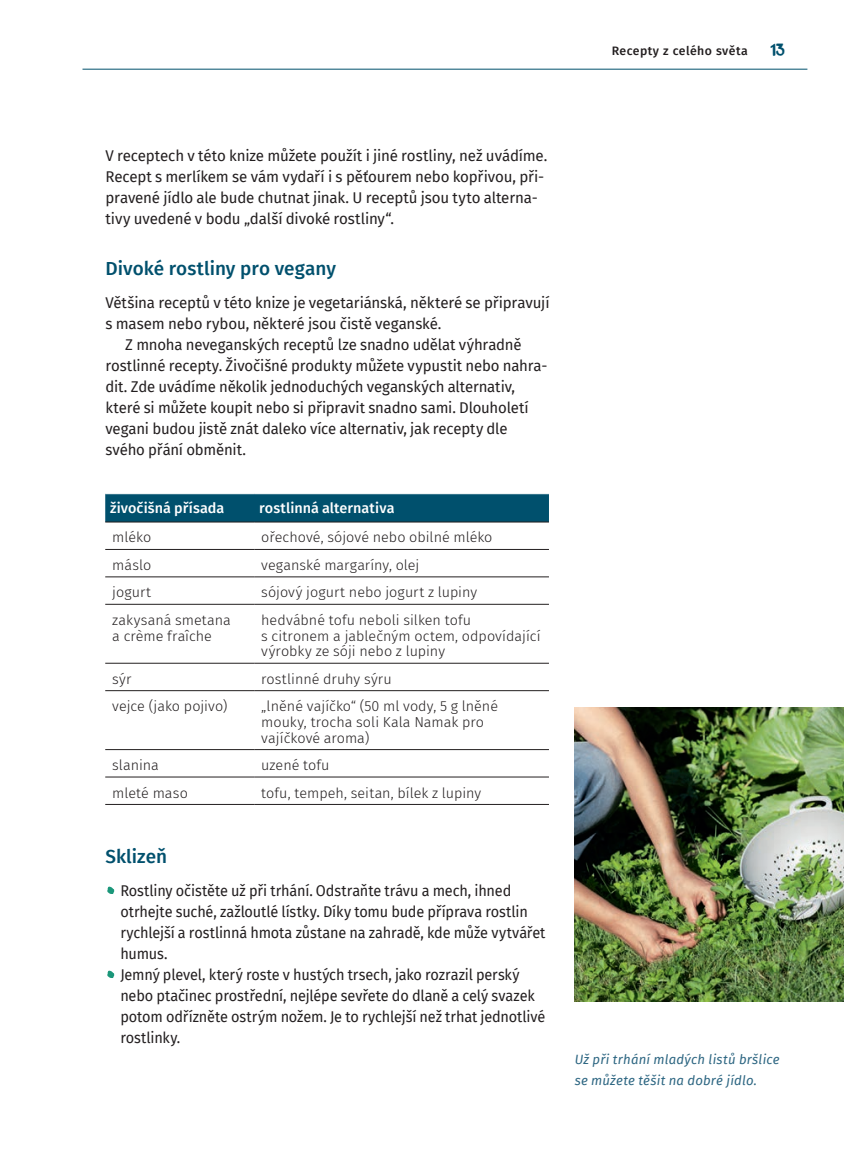
<style>
.page{position:relative;width:844px;height:1166px;background:#fff}
.page>*{position:absolute;margin:0;border:0;box-sizing:border-box;transform-origin:0 0}
.t1{font:61.25px "Bocadillo";color:#1b977a;scale:.95 1}
.t2{font:500 18.9px "Fira Sans";color:#00506d}
.t3{font:15.75px "Bocadillo";color:#00506d}
.t4{font:15.22px/21px "Fira Sans";letter-spacing:-.01em;color:#231f20}
.t5{font:15.22px/21px "Fira Sans";letter-spacing:-.01em;color:#231f20;scale:.95 1}
.t6{font:300 14.35px/15.8px "Fira Sans";color:#231f20}
.t7{font:500 14.35px "Fira Sans";letter-spacing:.005em;color:#fff}
.t8{font:italic 13.12px/21px "Fira Sans";letter-spacing:.015em;color:#2d6682}
.t9{font:500 12.25px "Fira Sans";letter-spacing:.035em;color:#231f20}
</style>
<div class="page">
<hr style="left:82px;top:69px;width:725px;height:1px;background:#00506d">
<div style="left:105px;top:494px;width:443px;height:27px;background:#00506d"></div>
<hr style="left:105px;top:521px;width:149px;height:1px;background:#231f20">
<hr style="left:254px;top:521px;width:294px;height:1px;background:#231f20">
<hr style="left:105px;top:549px;width:149px;height:1px;background:#231f20">
<hr style="left:105px;top:576px;width:149px;height:1px;background:#231f20">
<hr style="left:105px;top:604px;width:149px;height:1px;background:#231f20">
<hr style="left:105px;top:663px;width:149px;height:1px;background:#231f20">
<hr style="left:105px;top:690px;width:149px;height:1px;background:#231f20">
<hr style="left:105px;top:749px;width:149px;height:1px;background:#231f20">
<hr style="left:254px;top:549px;width:294px;height:1px;background:#231f20">
<hr style="left:254px;top:576px;width:294px;height:1px;background:#231f20">
<hr style="left:254px;top:604px;width:294px;height:1px;background:#231f20">
<hr style="left:254px;top:663px;width:294px;height:1px;background:#231f20">
<hr style="left:254px;top:690px;width:294px;height:1px;background:#231f20">
<hr style="left:254px;top:749px;width:294px;height:1px;background:#231f20">
<hr style="left:105px;top:776px;width:149px;height:1px;background:#231f20">
<hr style="left:105px;top:804px;width:149px;height:1px;background:#231f20">
<hr style="left:254px;top:776px;width:294px;height:1px;background:#231f20">
<hr style="left:254px;top:804px;width:294px;height:1px;background:#231f20">
<img style="left:574px;top:707px;width:269px;height:294px">
<p class="t9" style="left:611px;top:41px;width:137px">Recepty z celého světa</p>
<p class="t3" style="left:769px;top:39px;width:17px">13</p>
<p class="t4" style="left:105px;top:145px;width:443px">V receptech v této knize můžete použít i jiné rostliny, než uvádíme.<br>Recept s merlíkem se vám vydaří i s pěťourem nebo kopřivou, při&shy;pravené jídlo ale bude chutnat jinak. U receptů jsou tyto alterna&shy;tivy uvedené v bodu „další divoké rostliny“.</p>
<p class="t2" style="left:105px;top:253px;width:232px">Divoké rostliny pro vegany</p>
<p class="t4" style="left:105px;top:292px;width:445px">Většina receptů v této knize je vegetariánská, některé se připravují</p>
<p class="t4" style="left:105px;top:313px;width:337px">s masem nebo rybou, některé jsou čistě veganské.</p>
<p class="t4" style="left:125px;top:334px;width:397px">Z mnoha neveganských receptů lze snadno udělat výhradně</p>
<p class="t4" style="left:105px;top:355px;width:443px">rostlinné recepty. Živočišné produkty můžete vypustit nebo nahra-</p>
<p class="t4" style="left:105px;top:376px;width:411px">dit. Zde uvádíme několik jednoduchých veganských alternativ,</p>
<p class="t4" style="left:105px;top:397px;width:424px">které si můžete koupit nebo si připravit snadno sami. Dlouholetí</p>
<p class="t4" style="left:105px;top:418px;width:403px">vegani budou jistě znát daleko více alternativ, jak recepty dle</p>
<p class="t4" style="left:105px;top:439px;width:142px">svého přání obměnit.</p>
<p class="t7" style="left:110px;top:496px;width:116px">živočišná přísada</p>
<p class="t7" style="left:259px;top:496px;width:137px">rostlinná alternativa</p>
<p class="t6" style="left:112px;top:529px;width:40px">mléko</p>
<p class="t6" style="left:261px;top:529px;width:233px">ořechové, sójové nebo obilné mléko</p>
<p class="t6" style="left:112px;top:557px;width:40px">máslo</p>
<p class="t6" style="left:261px;top:557px;width:160px">veganské margaríny, olej</p>
<p class="t6" style="left:112px;top:584px;width:40px">jogurt</p>
<p class="t6" style="left:261px;top:584px;width:217px">sójový jogurt nebo jogurt z lupiny</p>
<p class="t6" style="left:112px;top:612px;width:120px">zakysaná smetana a crème fraîche</p>
<p class="t6" style="left:261px;top:612px;width:281px">hedvábné tofu neboli silken tofu<br>s citronem a jablečným octem, odpovídající výrobky ze sóji nebo z lupiny</p>
<p class="t6" style="left:112px;top:671px;width:21px">sýr</p>
<p class="t6" style="left:261px;top:671px;width:132px">rostlinné druhy sýru</p>
<p class="t6" style="left:112px;top:698px;width:117px">vejce (jako pojivo)</p>
<p class="t6" style="left:261px;top:698px;width:238px">„lněné vajíčko“ (50 ml vody, 5 g lněné mouky, trocha soli Kala Namak pro vajíčkové aroma)</p>
<p class="t6" style="left:112px;top:757px;width:48px">slanina</p>
<p class="t6" style="left:261px;top:757px;width:70px">uzené tofu</p>
<p class="t6" style="left:112px;top:784px;width:77px">mleté maso</p>
<p class="t6" style="left:261px;top:784px;width:221px">tofu, tempeh, seitan, bílek z lupiny</p>
<p class="t2" style="left:105px;top:841px;width:63px">Sklizeň</p>
<h1 class="t1" style="left:105px;top:827px;width:13px">.</h1>
<p class="t5" style="left:120px;top:880px;width:449px">Rostliny očistěte už při trhání. Odstraňte trávu a mech, ihned otrhejte suché, zažloutlé lístky. Díky tomu bude příprava rostlin rychlejší a rostlinná hmota zůstane na zahradě, kde může vytvářet humus.</p>
<h1 class="t1" style="left:105px;top:911px;width:13px">.</h1>
<p class="t5" style="left:120px;top:964px;width:448px">Jemný plevel, který roste v hustých trsech, jako rozrazil perský nebo ptačinec prostřední, nejlépe sevřete do dlaně a celý svazek potom odřízněte ostrým nožem. Je to rychlejší než trhat jednotlivé rostlinky.</p>
<p class="t8" style="left:574px;top:1049px;width:206px">Už při trhání mladých listů bršlice se můžete těšit na dobré jídlo.</p>
</div>
